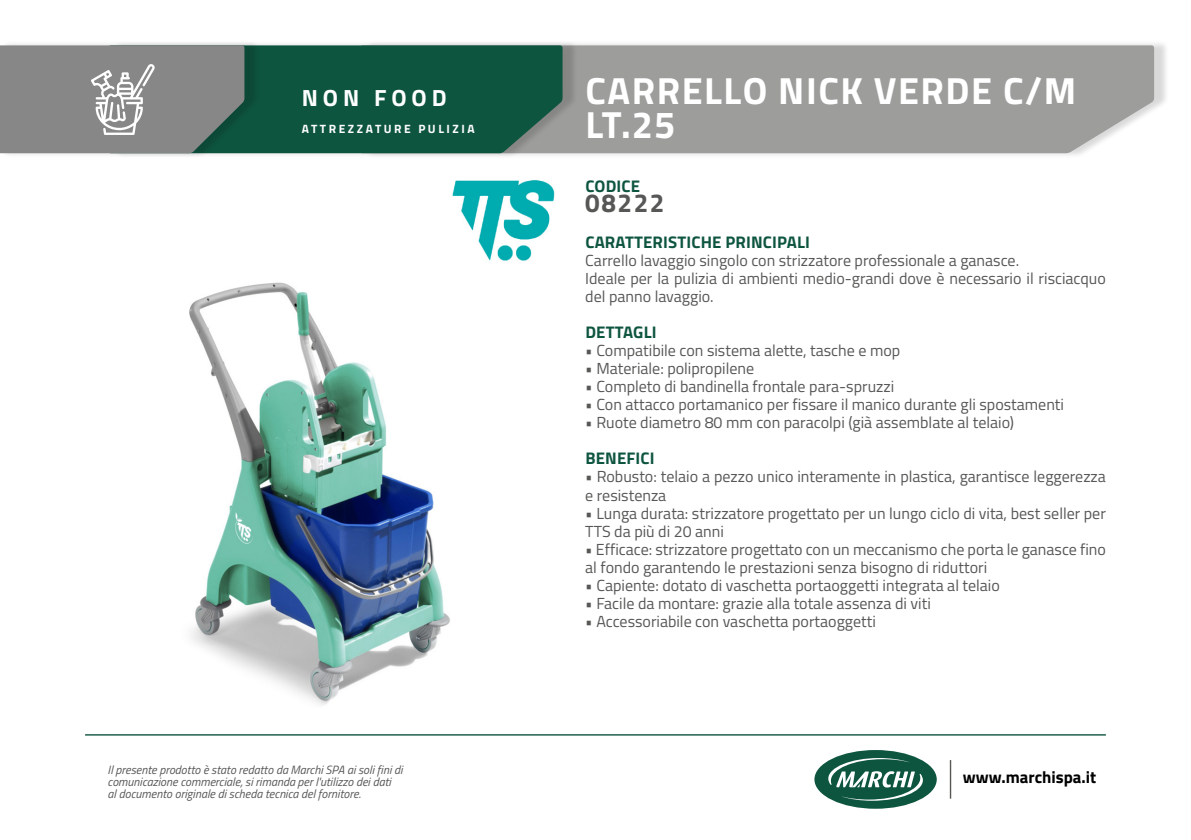
<style>
.page{position:relative;width:1191px;height:840px;background:#fff}
.page>*{position:absolute;margin:0;border:0;box-sizing:border-box;transform-origin:0 0}
.t1{font:700 37.8px/34.2px "Titillium Web";letter-spacing:.04em;color:#fff}
.t2{font:700 26px "Titillium Web";letter-spacing:.06em;color:#575756}
.t3{font:700 23.4px "Titillium Web";letter-spacing:.21em;color:#fff}
.t4{font:700 16.8px "Titillium Web";letter-spacing:.01em;color:#0e5540}
.t5{font:700 16.8px "Titillium Web";color:#000}
.t6{font:16px/18px "Titillium Web";color:#575756}
.t7{font:italic 12px/12px "Titillium Web";color:#575756}
.t8{font:700 12px "Titillium Web";letter-spacing:.21em;color:#fff}
</style>
<div class="page">
<img style="left:189px;top:282px;width:261px;height:423px">
<div style="left:365px;top:40px;width:804px;height:119px;background:#000;opacity:.15"></div>
<div style="left:578px;top:45px;width:576px;height:108px;background:#9d9d9c"></div>
<div style="left:113px;top:40px;width:465px;height:119px;background:#000;opacity:.15"></div>
<div style="left:260px;top:45px;width:302px;height:108px;background:#0e5540"></div>
<div style="left:0;top:40px;width:260px;height:119px;background:#000;opacity:.15"></div>
<svg style="left:0;top:45px;width:244px;height:108px;background:#868a89"></svg>
<img style="left:452px;top:180px;width:103px;height:81px">
<hr style="left:949px;top:759px;width:2px;height:39px;background:#575756">
<div style="left:814px;top:749px;width:122px;height:59px;background:#0e5540;border-radius:50%"></div>
<svg style="left:828px;top:757px;width:95px;height:43px"></svg>
<hr style="left:85px;top:733px;width:1021px;height:2px;background:#0e5540">
<p class="t3" style="left:302px;top:80px;width:146px">NON FOOD</p>
<p class="t8" style="left:302px;top:120px;width:174px">ATTREZZATURE PULIZIA</p>
<p class="t7" style="left:108px;top:762px;width:296px">Il presente prodotto è stato redatto da Marchi SPA ai soli fini di comunicazione commerciale, si rimanda per l'utilizzo dei dati<br>al documento originale di scheda tecnica del fornitore.</p>
<p class="t1" style="left:585px;top:71px;width:492px">CARRELLO NICK VERDE C/M<br>LT.25</p>
<p class="t4" style="left:585px;top:173px;width:56px">CODICE</p>
<p class="t2" style="left:585px;top:183px;width:81px">08222</p>
<p class="t4" style="left:585px;top:229px;width:226px">CARATTERISTICHE PRINCIPALI</p>
<p class="t6" style="left:585px;top:251px;width:435px">Carrello lavaggio singolo con strizzatore professionale a ganasce.</p>
<p class="t6" style="left:585px;top:269px;width:522px">Ideale per la pulizia di ambienti medio-grandi dove è necessario il risciacquo del panno lavaggio.</p>
<p class="t4" style="left:585px;top:319px;width:73px">DETTAGLI</p>
<p class="t6" style="left:585px;top:341px;width:316px">• Compatibile con sistema alette, tasche e mop</p>
<p class="t6" style="left:585px;top:359px;width:170px">• Materiale: polipropilene</p>
<p class="t6" style="left:585px;top:377px;width:310px">• Completo di bandinella frontale para-spruzzi</p>
<p class="t6" style="left:585px;top:395px;width:480px">• Con attacco portamanico per fissare il manico durante gli spostamenti</p>
<p class="t6" style="left:585px;top:413px;width:430px">• Ruote diametro 80 mm con paracolpi (già assemblate al telaio)</p>
<p class="t4" style="left:585px;top:445px;width:71px">BENEFICI</p>
<p class="t6" style="left:585px;top:467px;width:522px">• Robusto: telaio a pezzo unico interamente in plastica, garantisce leggerezza e resistenza</p>
<p class="t6" style="left:585px;top:503px;width:522px">• Lunga durata: strizzatore progettato per un lungo ciclo di vita, best seller per<br>TTS da più di 20 anni</p>
<p class="t6" style="left:585px;top:539px;width:522px">• Efficace: strizzatore progettato con un meccanismo che porta le ganasce fino al fondo garantendo le prestazioni senza bisogno di riduttori</p>
<p class="t6" style="left:585px;top:575px;width:416px">• Capiente: dotato di vaschetta portaoggetti integrata al telaio</p>
<p class="t6" style="left:585px;top:593px;width:347px">• Facile da montare: grazie alla totale assenza di viti</p>
<p class="t6" style="left:585px;top:611px;width:292px">• Accessoriabile con vaschetta portaoggetti</p>
<p class="t5" style="left:963px;top:764px;width:135px">www.marchispa.it</p>
</div>
